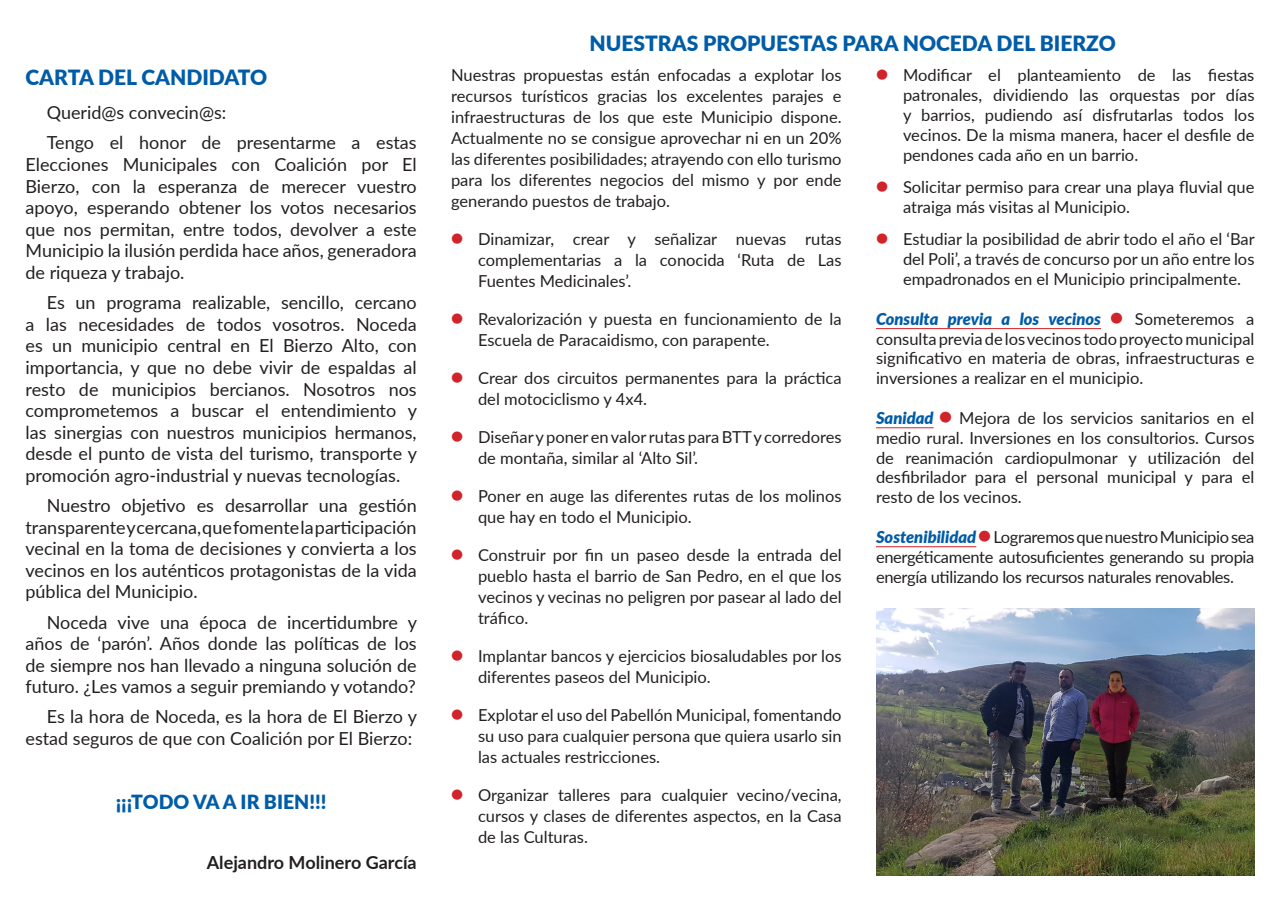
<style>
.page{position:relative;width:1280px;height:910px;background:#fff}
.page>*{position:absolute;margin:0;border:0;box-sizing:border-box;transform-origin:0 0}
.t1{font:900 21px "Lato";color:#005ca7}
.t2{font:900 19.5px "Lato";color:#005ca7}
.t3{font:18px/21.6px "Lato";color:#231f20;text-align:justify}
.t4{font:700 18px "Lato";color:#231f20}
.t5{font:16.5px/21px "Lato";color:#231f20;text-align:justify}
.s1{font-weight:900;font-style:italic;font-size:21px;color:#d1232a}
.s2{font-weight:900;font-style:italic;color:#005ca7}
.s3{font-weight:900;font-style:italic;font-size:22.5px;color:#d1232a}
</style>
<div class="page">
<img style="left:876px;top:608px;width:378px;height:268px">
<hr style="left:876px;top:328px;width:225px;height:1px;background:#d1232a">
<hr style="left:876px;top:427px;width:58px;height:1px;background:#d1232a">
<hr style="left:876px;top:546px;width:100px;height:1px;background:#d1232a">
<p class="t1" style="left:26px;top:61px;width:243px">CARTA DEL CANDIDATO</p>
<p class="t3" style="left:47px;top:101px;width:181px">Querid@s convecin@s:</p>
<p class="t3" style="left:26px;top:131px;width:393px;text-indent:21px">Tengo el honor de presentarme a estas Elecciones Municipales con Coalición por El Bierzo, con la esperanza de merecer vuestro apoyo, esperando obtener los votos necesarios que nos permitan, entre todos, devolver a este Municipio la ilusión perdida hace años, generadora de riqueza y trabajo.</p>
<p class="t3" style="left:26px;top:291px;width:393px;text-indent:21px">Es un programa realizable, sencillo, cercano a las necesidades de todos vosotros. Noceda es un municipio central en El Bierzo Alto, con importancia, y que no debe vivir de espaldas al resto de municipios bercianos. Nosotros nos comprometemos a buscar el entendimiento y las sinergias con nuestros municipios hermanos, desde el punto de vista del turismo, transporte y promoción agro-industrial y nuevas tecnologías.</p>
<p class="t3" style="left:26px;top:494px;width:393px;text-indent:21px">Nuestro objetivo es desarrollar una gestión transparente y cercana, que fomente la participación vecinal en la toma de decisiones y convierta a los vecinos en los auténticos protagonistas de la vida pública del Municipio.</p>
<p class="t3" style="left:26px;top:610px;width:393px;text-indent:21px">Noceda vive una época de incertidumbre y años de ‘parón’. Años donde las políticas de los de siempre nos han llevado a ninguna solución de futuro. ¿Les vamos a seguir premiando y votando?</p>
<p class="t3" style="left:26px;top:705px;width:393px;text-align:right">Es la hora de Noceda, es la hora de El Bierzo y estad seguros de que con Coalición por El Bierzo:</p>
<p class="t2" style="left:116px;top:787px;width:212px">¡¡¡TODO VA A IR BIEN!!!</p>
<p class="t4" style="left:207px;top:849px;width:211px">Alejandro Molinero García</p>
<p class="t1" style="left:589px;top:27px;width:528px">NUESTRAS PROPUESTAS PARA NOCEDA DEL BIERZO</p>
<p class="t5" style="left:903px;top:65px;width:353px;line-height:19.8px;text-indent:-27px"><span class="s1">•</span> Modificar el planteamiento de las fiestas patronales, dividiendo las orquestas por días y barrios, pudiendo así disfrutarlas todos los vecinos. De la misma manera, hacer el desfile de pendones cada año en un barrio.</p>
<p class="t5" style="left:903px;top:176px;width:353px;line-height:19.8px;text-indent:-27px"><span class="s1">•</span> Solicitar permiso para crear una playa fluvial que atraiga más visitas al Municipio.</p>
<p class="t5" style="left:903px;top:229px;width:353px;line-height:19.8px;text-indent:-27px"><span class="s1">•</span> Estudiar la posibilidad de abrir todo el año el ‘Bar del Poli’, a través de concurso por un año entre los empadronados en el Municipio principalmente.</p>
<p class="t5" style="left:876px;top:308px;width:380px;line-height:19.8px"><span class="s2">Consulta previa a los vecinos</span> <span class="s3">•</span> Someteremos a consulta previa de los vecinos todo proyecto municipal significativo en materia de obras, infraestructuras e inversiones a realizar en el municipio.</p>
<p class="t5" style="left:876px;top:407px;width:380px;line-height:19.8px"><span class="s2">Sanidad</span> <span class="s3">•</span> Mejora de los servicios sanitarios en el medio rural. Inversiones en los consultorios. Cursos de reanimación cardiopulmonar y utilización del desfibrilador para el personal municipal y para el resto de los vecinos.</p>
<p class="t5" style="left:876px;top:526px;width:380px;line-height:19.8px"><span class="s2">Sostenibilidad</span><span class="s3">•</span> Lograremos que nuestro Municipio sea energéticamente autosuficientes generando su propia energía utilizando los recursos naturales renovables.</p>
<p class="t5" style="left:451px;top:64px;width:392px">Nuestras propuestas están enfocadas a explotar los recursos turísticos gracias los excelentes parajes e infraestructuras de los que este Municipio dispone.<br>Actualmente no se consigue aprovechar ni en un 20% las diferentes posibilidades; atrayendo con ello turismo para los diferentes negocios del mismo y por ende generando puestos de trabajo.</p>
<p class="t5" style="left:478px;top:228px;width:365px;text-indent:-27px"><span class="s1">•</span> Dinamizar, crear y señalizar nuevas rutas complementarias a la conocida ‘Ruta de Las Fuentes Medicinales’.</p>
<p class="t5" style="left:478px;top:308px;width:365px;text-indent:-27px"><span class="s1">•</span> Revalorización y puesta en funcionamiento de la<br>Escuela de Paracaidismo, con parapente.</p>
<p class="t5" style="left:478px;top:367px;width:365px;text-indent:-27px"><span class="s1">•</span> Crear dos circuitos permanentes para la práctica del motociclismo y 4x4.</p>
<p class="t5" style="left:478px;top:426px;width:365px;text-indent:-27px"><span class="s1">•</span> Diseñar y poner en valor rutas para BTT y corredores de montaña, similar al ‘Alto Sil’.</p>
<p class="t5" style="left:478px;top:485px;width:365px;text-indent:-27px"><span class="s1">•</span> Poner en auge las diferentes rutas de los molinos que hay en todo el Municipio.</p>
<p class="t5" style="left:478px;top:544px;width:365px;text-indent:-27px"><span class="s1">•</span> Construir por fin un paseo desde la entrada del pueblo hasta el barrio de San Pedro, en el que los vecinos y vecinas no peligren por pasear al lado del tráfico.</p>
<p class="t5" style="left:478px;top:645px;width:365px;text-indent:-27px"><span class="s1">•</span> Implantar bancos y ejercicios biosaludables por los diferentes paseos del Municipio.</p>
<p class="t5" style="left:478px;top:704px;width:365px;text-indent:-27px"><span class="s1">•</span> Explotar el uso del Pabellón Municipal, fomentando su uso para cualquier persona que quiera usarlo sin las actuales restricciones.</p>
<p class="t5" style="left:478px;top:784px;width:365px;text-indent:-27px"><span class="s1">•</span> Organizar talleres para cualquier vecino/vecina, cursos y clases de diferentes aspectos, en la Casa de las Culturas.</p>
</div>
